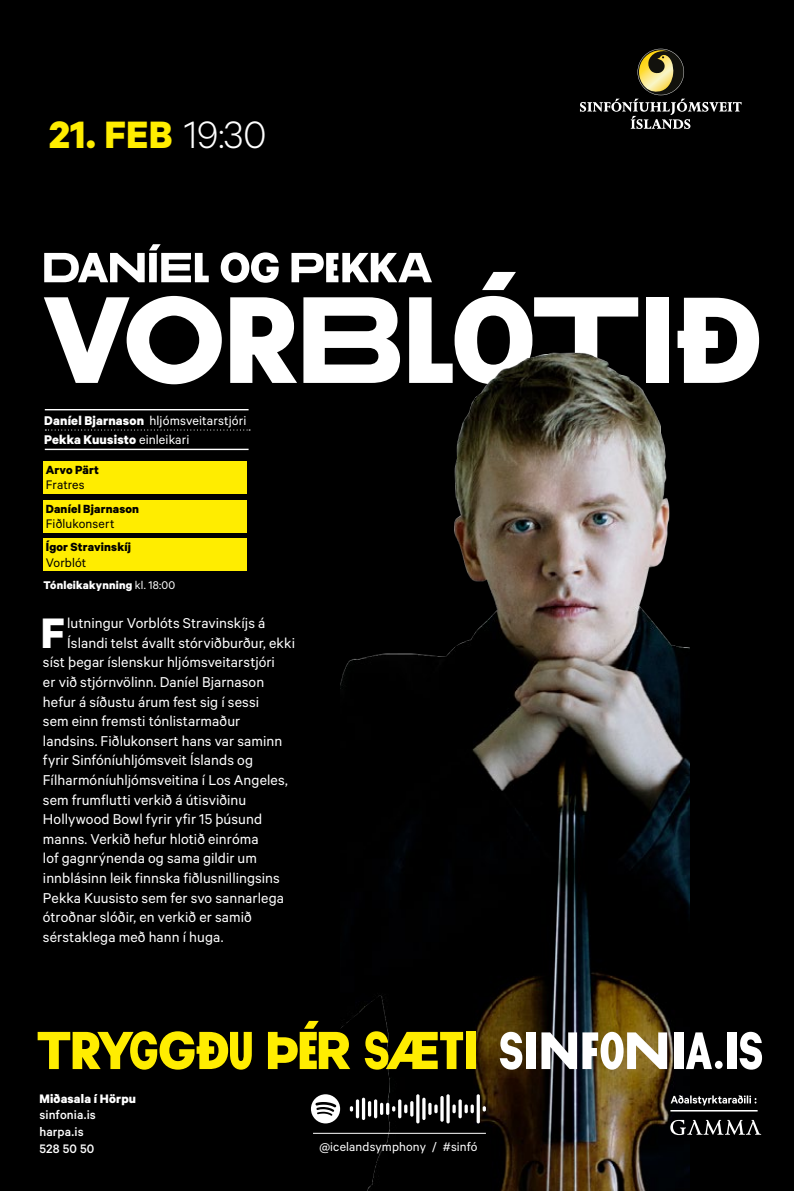
<style>
.page{position:relative;width:794px;height:1191px;background:#000}
.page>*{position:absolute;margin:0;border:0;box-sizing:border-box;transform-origin:0 0}
.t1{font:700 138.6px "Calibre";color:#fff}
.t2{font:700 47.95px "Calibre";color:#fff}
.t3{font:700 42.88px "Calibre";color:#ffed00}
.t4{font:16.1px "Calibre";letter-spacing:.005em;color:#fff}
.t5{font:700 14.17px/18.7px "Calibre";letter-spacing:.01em;color:#fff}
.t6{font:14px "Calibre";letter-spacing:.005em;color:#000}
.t7{font:500 13.83px/16.6px "Calibre";letter-spacing:.005em;color:#fff}
.t8{font:13.83px "Calibre";letter-spacing:.01em;color:#fff}
.t9{font:700 13.83px "Calibre";letter-spacing:.015em;color:#fff}
.t10{font:700 13.3px "Calibre";letter-spacing:.015em;color:#000}
.t11{font:700 12.6px "Calibre";letter-spacing:.015em;color:#fff}
.s1{font-weight:300;color:#fff}
.s2{font-weight:400}
</style>
<div class="page">
<svg style="left:580px;top:49px;width:161px;height:80px"></svg>
<hr style="left:45px;top:409px;width:203px;height:1px;background:#fff">
<svg style="left:45px;top:429px;width:205px;height:1px"></svg>
<hr style="left:45px;top:449px;width:203px;height:1px;background:#fff">
<div style="left:43px;top:461px;width:203px;height:33px;background:#ffed00"></div>
<div style="left:43px;top:538px;width:203px;height:33px;background:#ffed00"></div>
<div style="left:43px;top:500px;width:203px;height:33px;background:#ffed00"></div>
<svg style="left:44px;top:244px;width:295px;height:28px"></svg>
<svg style="left:44px;top:272px;width:297px;height:112px"></svg>
<img style="left:341px;top:252px;width:348px;height:939px">
<svg style="left:670px;top:1095px;width:86px;height:10px"></svg>
<svg style="left:670px;top:1120px;width:91px;height:15px"></svg>
<hr style="left:670px;top:1110px;width:87px;height:1px;background:#fff">
<svg style="left:500px;top:1031px;width:22px;height:38px"></svg>
<svg style="left:739px;top:1031px;width:23px;height:38px"></svg>
<div style="left:526px;top:1032px;width:10px;height:37px;background:#fff"></div>
<svg style="left:541px;top:1031px;width:126px;height:38px"></svg>
<div style="left:674px;top:1032px;width:9px;height:37px;background:#fff"></div>
<div style="left:727px;top:1032px;width:9px;height:37px;background:#fff"></div>
<svg style="left:686px;top:1032px;width:26px;height:37px"></svg>
<div style="left:715px;top:1060px;width:7px;height:8px;background:#fff;border-radius:50%"></div>
<svg style="left:365px;top:1031px;width:98px;height:38px"></svg>
<div style="left:466px;top:1032px;width:10px;height:37px;background:#ffed00"></div>
<svg style="left:38px;top:1031px;width:214px;height:38px"></svg>
<svg style="left:268px;top:1021px;width:82px;height:48px"></svg>
<svg style="left:350px;top:1106px;width:3px;height:5px"></svg>
<hr style="left:356px;top:1099px;width:3px;height:19px;background:#fff;border-radius:2px">
<hr style="left:362px;top:1097px;width:3px;height:23px;background:#fff;border-radius:2px">
<hr style="left:368px;top:1101px;width:3px;height:15px;background:#fff;border-radius:2px">
<hr style="left:374px;top:1099px;width:3px;height:19px;background:#fff;border-radius:2px">
<svg style="left:380px;top:1102px;width:15px;height:13px"></svg>
<hr style="left:398px;top:1099px;width:3px;height:19px;background:#fff;border-radius:2px">
<svg style="left:404px;top:1104px;width:3px;height:9px"></svg>
<hr style="left:410px;top:1101px;width:3px;height:15px;background:#fff;border-radius:2px">
<hr style="left:416px;top:1094px;width:3px;height:29px;background:#fff;border-radius:2px">
<hr style="left:422px;top:1097px;width:3px;height:23px;background:#fff;border-radius:2px">
<svg style="left:428px;top:1102px;width:9px;height:13px"></svg>
<hr style="left:440px;top:1096px;width:3px;height:25px;background:#fff;border-radius:2px">
<svg style="left:446px;top:1094px;width:4px;height:29px"></svg>
<svg style="left:452px;top:1104px;width:4px;height:9px"></svg>
<svg style="left:458px;top:1099px;width:4px;height:19px"></svg>
<svg style="left:464px;top:1104px;width:10px;height:9px"></svg>
<svg style="left:476px;top:1094px;width:4px;height:29px"></svg>
<svg style="left:482px;top:1106px;width:4px;height:5px"></svg>
<svg style="left:311px;top:1094px;width:29px;height:29px"></svg>
<hr style="left:313px;top:1133px;width:173px;height:1px;background:#fff">
<h3 class="t3" style="left:49px;top:109px;width:219px">21. FEB <span class="s1">19:30</span></h3>
<p class="t5" style="left:44px;top:411px;width:204px">Daníel Bjarnason <span class="s2">hljómsveitarstjóri<br></span>Pekka Kuusisto <span class="s2">einleikari</span></p>
<p class="t10" style="left:46px;top:462px;width:55px">Arvo Pärt</p>
<p class="t6" style="left:46px;top:477px;width:40px">Fratres</p>
<p class="t10" style="left:46px;top:500px;width:95px">Daníel Bjarnason</p>
<p class="t6" style="left:46px;top:515px;width:70px">Fiðlukonsert</p>
<p class="t10" style="left:46px;top:539px;width:87px">Ígor Stravinskíj</p>
<p class="t6" style="left:46px;top:554px;width:42px">Vorblót</p>
<p class="t11" style="left:43px;top:577px;width:133px">Tónleikakynning <span class="s2">kl. 18:00</span></p>
<h2 class="t2" style="left:41px;top:603px;width:26px">F</h2>
<p class="t4" style="left:67px;top:614px;width:200px">lutningur Vorblóts Stravinskíjs á</p>
<p class="t4" style="left:67px;top:633px;width:229px">Íslandi telst ávallt stórviðburður, ekki</p>
<p class="t4" style="left:43px;top:653px;width:233px">síst þegar íslenskur hljómsveitarstjóri</p>
<p class="t4" style="left:43px;top:672px;width:223px">er við stjórnvölinn. Daníel Bjarnason</p>
<p class="t4" style="left:43px;top:692px;width:218px">hefur á síðustu árum fest sig í sessi</p>
<p class="t4" style="left:43px;top:712px;width:199px">sem einn fremsti tónlistarmaður</p>
<p class="t4" style="left:43px;top:731px;width:241px">landsins. Fiðlukonsert hans var saminn</p>
<p class="t4" style="left:43px;top:751px;width:211px">fyrir Sinfóníuhljómsveit Íslands og</p>
<p class="t4" style="left:43px;top:770px;width:246px">Fílharmóníuhljómsveitina í Los Angeles,</p>
<p class="t4" style="left:43px;top:790px;width:205px">sem frumflutti verkið á útisviðinu</p>
<p class="t4" style="left:43px;top:810px;width:221px">Hollywood Bowl fyrir yfir 15 þúsund</p>
<p class="t4" style="left:43px;top:829px;width:217px">manns. Verkið hefur hlotið einróma</p>
<p class="t4" style="left:43px;top:849px;width:215px">lof gagnrýnenda og sama gildir um</p>
<p class="t4" style="left:43px;top:868px;width:238px">innblásinn leik finnska fiðlusnillingsins</p>
<p class="t4" style="left:43px;top:888px;width:242px">Pekka Kuusisto sem fer svo sannarlega</p>
<p class="t4" style="left:43px;top:908px;width:210px">ótroðnar slóðir, en verkið er samið</p>
<p class="t4" style="left:43px;top:927px;width:182px">sérstaklega með hann í huga.</p>
<p class="t9" style="left:39px;top:1090px;width:98px">Miðasala í Hörpu</p>
<p class="t7" style="left:39px;top:1106px;width:58px">sinfonia.is harpa.is<br>528 50 50</p>
<p class="t8" style="left:319px;top:1138px;width:159px">@icelandsymphony / #sinfó</p>
<h1 class="t1" style="left:640px;top:255px;width:123px">IÐ</h1>
</div>
